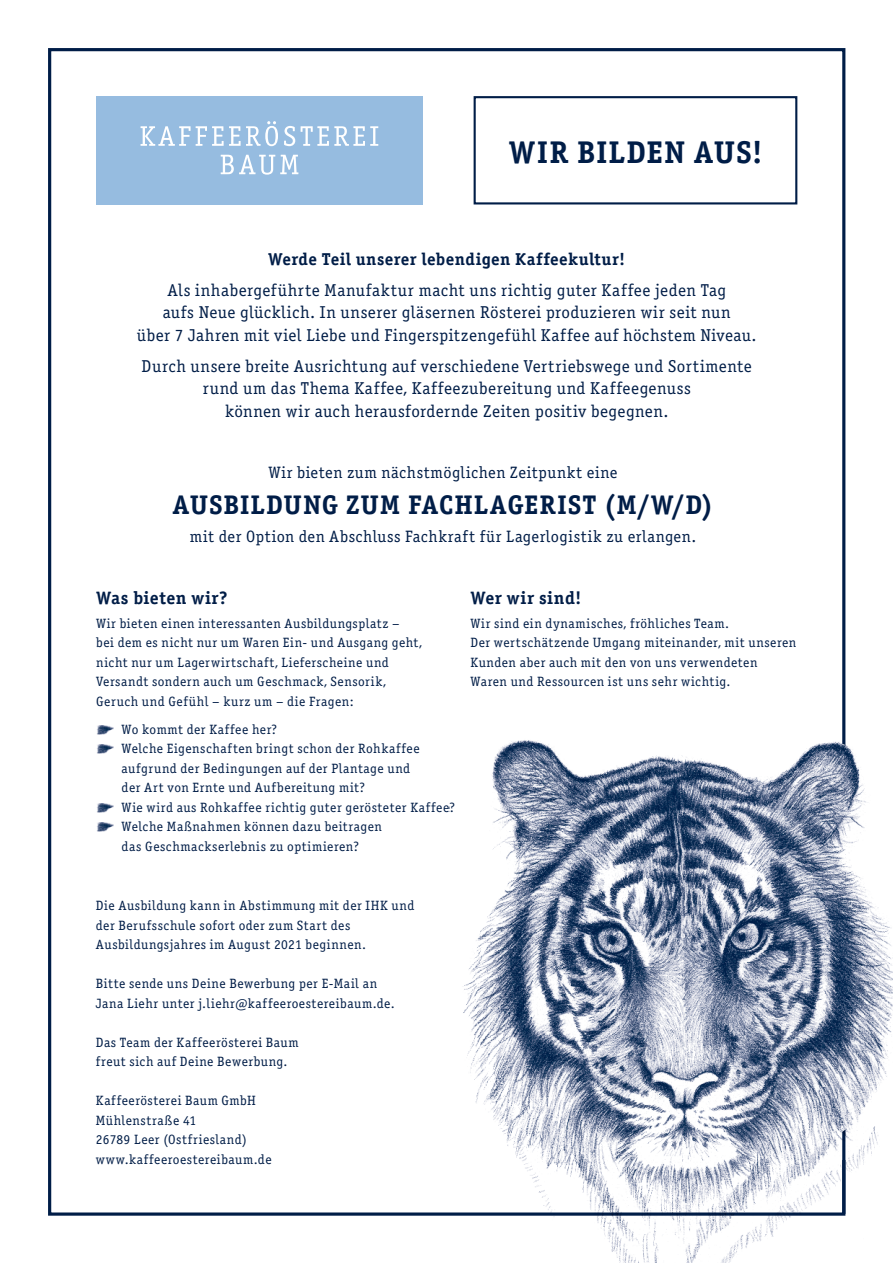
<style>
.page{position:relative;width:893px;height:1263px;background:#fff}
.page>*{position:absolute;margin:0;border:0;box-sizing:border-box;transform-origin:0 0}
.t1{font:700 31.5px "Officina Serif ITC";letter-spacing:.03em;color:#001d47}
.t2{font:700 27px "Officina Serif ITC";letter-spacing:.03em;color:#001d47}
.t3{font:700 18px "Officina Serif ITC";letter-spacing:.025em;color:#001d47}
.t4{font:17.25px/22.5px "Officina Serif ITC";letter-spacing:.025em;color:#001d47;text-align:center}
.t5{font:700 17.25px "Officina Serif ITC";letter-spacing:.02em;color:#001d47}
.t6{font:16.5px "Officina Serif ITC";letter-spacing:.035em;color:#001d47}
.t7{font:13.5px/19.5px "Officina Serif ITC";letter-spacing:.035em;color:#001d47}
</style>
<div class="page">
<div style="left:96px;top:96px;width:327px;height:108px;background:#96bce0"></div>
<svg style="left:141px;top:121px;width:137px;height:25px"></svg>
<svg style="left:284px;top:126px;width:11px;height:20px"></svg>
<svg style="left:221px;top:155px;width:77px;height:20px"></svg>
<svg style="left:301px;top:126px;width:77px;height:20px"></svg>
<div style="left:474px;top:96px;width:323px;height:108px;border:2px solid #001d47"></div>
<img style="left:97px;top:725px;width:17px;height:9px">
<img style="left:97px;top:745px;width:17px;height:9px">
<img style="left:97px;top:803px;width:17px;height:9px">
<img style="left:97px;top:823px;width:17px;height:9px">
<img style="left:450px;top:720px;width:443px;height:543px">
<hr style="left:842px;top:1160px;width:3px;height:54px;background:#001d47">
<h1 class="t1" style="left:509px;top:139px;width:255px">WIR BILDEN AUS!</h1>
<p class="t5" style="left:268px;top:252px;width:359px">Werde Teil unserer lebendigen Kaffeekultur!</p>
<p class="t4" style="left:137px;top:280px;width:621px">Als inhabergeführte Manufaktur macht uns richtig guter Kaffee jeden Tag<br>aufs Neue glücklich. In unserer gläsernen Rösterei produzieren wir seit nun<br>über 7 Jahren mit viel Liebe und Fingerspitzengefühl Kaffee auf höchstem Niveau.</p>
<p class="t4" style="left:142px;top:356px;width:612px">Durch unsere breite Ausrichtung auf verschiedene Vertriebswege und Sortimente rund um das Thema Kaffee, Kaffeezubereitung und Kaffeegenuss<br>können wir auch herausfordernde Zeiten positiv begegnen.</p>
<p class="t6" style="left:268px;top:466px;width:351px">Wir bieten zum nächstmöglichen Zeitpunkt eine</p>
<h2 class="t2" style="left:173px;top:494px;width:543px">AUSBILDUNG ZUM FACHLAGERIST (M/W/D)</h2>
<p class="t6" style="left:190px;top:530px;width:508px">mit der Option den Abschluss Fachkraft für Lagerlogistik zu erlangen.</p>
<h3 class="t3" style="left:96px;top:590px;width:133px">Was bieten wir?</h3>
<p class="t7" style="left:96px;top:614px;width:327px">Wir bieten einen interessanten Ausbildungsplatz –<br>bei dem es nicht nur um Waren Ein- und Ausgang geht, nicht nur um Lagerwirtschaft, Lieferscheine und Versandt sondern auch um Geschmack, Sensorik, Geruch und Gefühl – kurz um – die Fragen:</p>
<p class="t7" style="left:122px;top:720px;width:335px">Wo kommt der Kaffee her?<br>Welche Eigenschaften bringt schon der Rohkaffee aufgrund der Bedingungen auf der Plantage und<br>der Art von Ernte und Aufbereitung mit?<br>Wie wird aus Rohkaffee richtig guter gerösteter Kaffee?<br>Welche Maßnahmen können dazu beitragen<br>das Geschmackserlebnis zu optimieren?</p>
<h3 class="t3" style="left:470px;top:590px;width:112px">Wer wir sind!</h3>
<p class="t7" style="left:470px;top:614px;width:327px">Wir sind ein dynamisches, fröhliches Team.<br>Der wertschätzende Umgang miteinander, mit unseren Kunden aber auch mit den von uns verwendeten Waren und Ressourcen ist uns sehr wichtig.</p>
<p class="t7" style="left:96px;top:897px;width:320px">Die Ausbildung kann in Abstimmung mit der IHK und der Berufsschule sofort oder zum Start des<br>Ausbildungsjahres im August 2021 beginnen.</p>
<p class="t7" style="left:96px;top:975px;width:300px">Bitte sende uns Deine Bewerbung per E-Mail an<br>Jana Liehr unter j.liehr@kaffeeroestereibaum.de.</p>
<p class="t7" style="left:96px;top:1034px;width:204px">Das Team der Kaffeerösterei Baum freut sich auf Deine Bewerbung.</p>
<p class="t7" style="left:96px;top:1092px;width:177px">Kaffeerösterei Baum GmbH<br>Mühlenstraße 41<br>26789 Leer (Ostfriesland) www.kaffeeroestereibaum.de</p>
</div>
